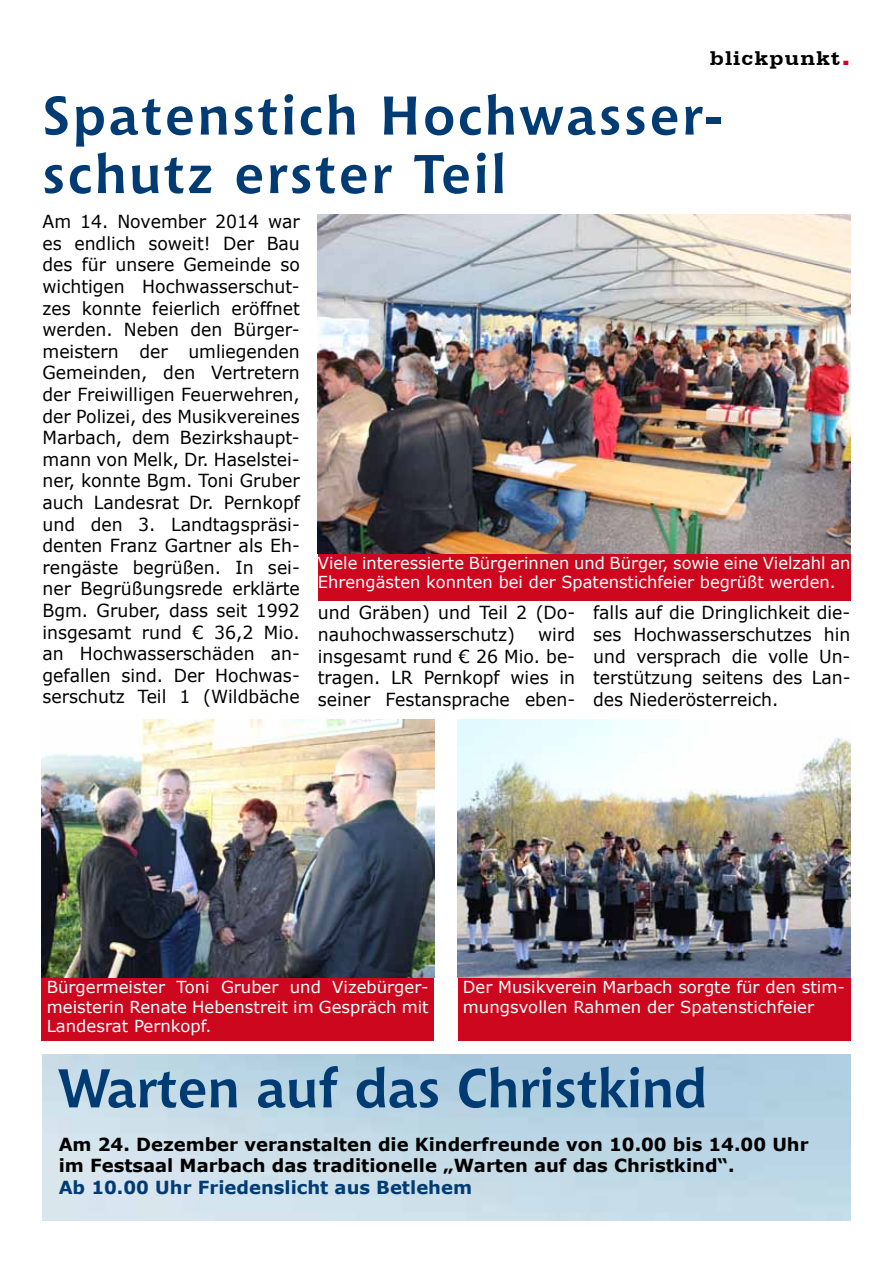
<style>
.page{position:relative;width:893px;height:1263px;background:#fff}
.page>*{position:absolute;margin:0;border:0;box-sizing:border-box;transform-origin:0 0}
.t1{font:700 54px/58.5px "Chianti BT";letter-spacing:.05em;color:#003c73}
.t2{font:700 54px "Chianti BT";color:#003c73}
.t3{font:700 21px "Serifa BT";letter-spacing:.05em;color:#000;scale:1.11 1}
.t4{font:18px/21.6px "Verdana";color:#000;text-align:justify;scale:.96 1}
.t5{font:700 18px/21.6px "Verdana";color:#000}
.t6{font:700 18px "Verdana";color:#003c73}
.t7{font:16.5px/19.8px "Verdana";color:#fff}
.s1{font-size:30px;color:#cd071e}
</style>
<div class="page">
<div style="left:318px;top:554px;width:532px;height:46px;background:#cd071e"></div>
<img style="left:318px;top:214px;width:532px;height:340px">
<img style="left:41px;top:720px;width:393px;height:258px">
<img style="left:458px;top:720px;width:392px;height:258px">
<div style="left:41px;top:978px;width:393px;height:62px;background:#cd071e"></div>
<div style="left:458px;top:978px;width:392px;height:62px;background:#cd071e"></div>
<p class="t3" style="left:710px;top:45px;width:128px">blickpunkt<span class="s1">.</span></p>
<h1 class="t1" style="left:43px;top:84px;width:681px">Spatenstich Hochwasser&shy;schutz erster Teil</h1>
<p class="t4" style="left:43px;top:211px;width:270px">Am 14. November 2014 war es endlich soweit! Der Bau des für unsere Gemeinde so wichtigen Hochwasserschut&shy;zes konnte feierlich eröffnet werden. Neben den Bürger&shy;meistern der umliegenden Gemeinden, den Vertretern der Freiwilligen Feuerwehren, der Polizei, des Musikvereines Marbach, dem Bezirkshaupt&shy;mann von Melk, Dr. Haselstei&shy;ner, konnte Bgm. Toni Gruber auch Landesrat Dr. Pernkopf und den 3. Landtagspräsi&shy;denten Franz Gartner als Eh&shy;rengäste begrüßen. In sei&shy;ner Begrüßungsrede erklärte Bgm. Gruber, dass seit 1992 insgesamt rund € 36,2 Mio. an Hochwasserschäden an&shy;gefallen sind. Der Hochwas&shy;serschutz Teil 1 (Wildbäche</p>
<p class="t7" style="left:318px;top:552px;width:534px">Viele interessierte Bürgerinnen und Bürger, sowie eine Vielzahl an<br>Ehrengästen konnten bei der Spatenstichfeier begrüßt werden.</p>
<p class="t4" style="left:318px;top:602px;width:270px">und Gräben) und Teil 2 (Do&shy;nauhochwasserschutz)</p>
<p class="t4" style="left:593px;top:602px;width:270px">falls auf die Dringlichkeit die&shy;ses Hochwasserschutzes hin und versprach die volle Un&shy;terstützung seitens des Lan&shy;des Niederösterreich.</p>
<p class="t4" style="left:318px;top:623px;width:270px;text-indent:220px">wird insgesamt rund € 26 Mio. be&shy;tragen. LR Pernkopf wies in seiner Festansprache eben-</p>
<p class="t7" style="left:47px;top:977px;width:383px;text-align:justify">Bürgermeister Toni Gruber und Vizebürger&shy;meisterin Renate Hebenstreit im Gespräch mit Landesrat Pernkopf.</p>
<p class="t7" style="left:463px;top:977px;width:383px">Der Musikverein Marbach sorgte für den stim&shy;mungsvollen Rahmen der Spatenstichfeier</p>
<h1 class="t2" style="left:59px;top:1050px;width:650px">Warten auf das Christkind</h1>
<p class="t5" style="left:59px;top:1133px;width:751px">Am 24. Dezember veranstalten die Kinderfreunde von 10.00 bis 14.00 Uhr im Festsaal Marbach das traditionelle „Warten auf das Christkind“.</p>
<p class="t6" style="left:59px;top:1174px;width:415px">Ab 10.00 Uhr Friedenslicht aus Betlehem</p>
</div>
